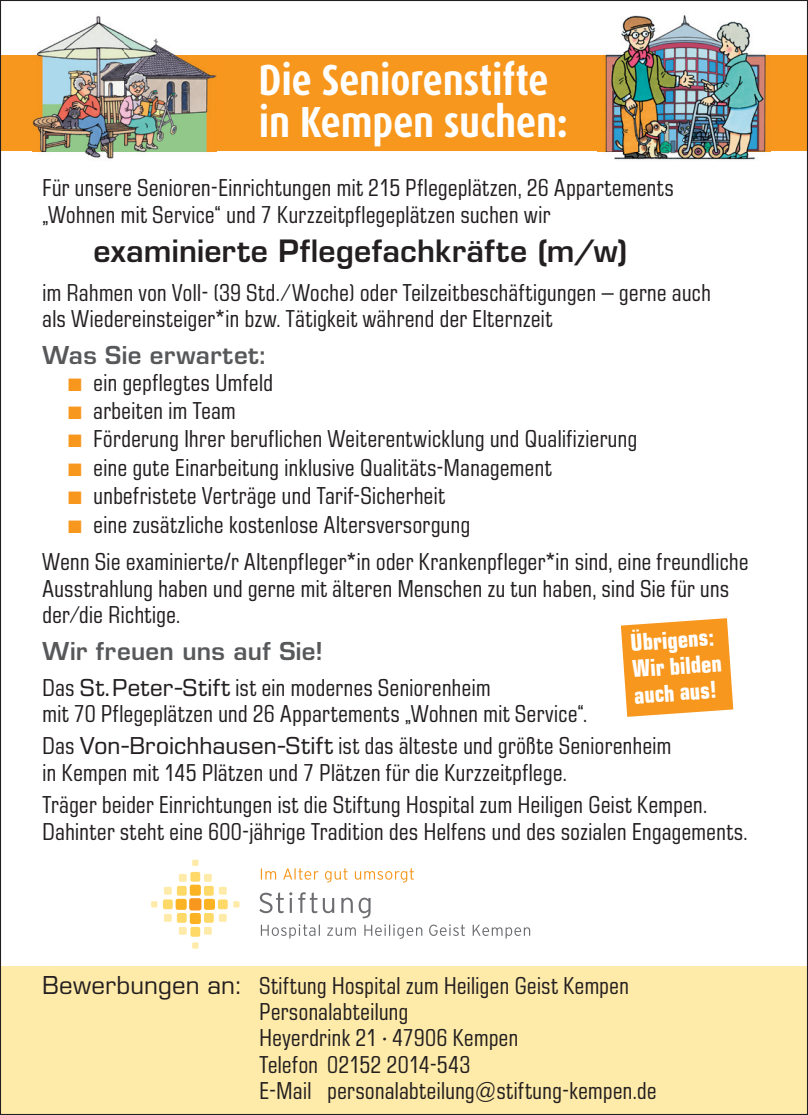
<style>
.page{position:relative;width:808px;height:1115px;background:#fff}
.page>*{position:absolute;margin:0;border:0;box-sizing:border-box;transform-origin:0 0}
.t1{font:700 43.5px/42px "Dax Condensed";letter-spacing:-.01em;color:#fff}
.t2{font:600 30px "Eurostile";letter-spacing:.01em;color:#231f20}
.t3{font:24px/26.4px "Eurostile Condensed BQ";letter-spacing:.02em;color:#231f20}
.t4{font:600 24px "Eurostile";letter-spacing:.015em;color:#57585a}
.t5{font:700 24px/26.4px "Eurostile Condensed BQ";color:#fff}
.s1{font-family:"Arial"}
.s2{color:#f7971d}
.s3{font-family:"Eurostile BQ"}
.s4{font-family:"Eurostile"}
</style>
<div class="page">
<div style="left:0;top:55px;width:808px;height:96px;background:#f7971d"></div>
<img style="left:597px;top:15px;width:173px;height:145px">
<img style="left:32px;top:16px;width:184px;height:143px">
<div style="left:190px;top:912px;width:11px;height:11px;background:#fbb323;border-radius:2px"></div>
<div style="left:190px;top:884px;width:11px;height:11px;background:#fbb323;border-radius:2px"></div>
<div style="left:190px;top:871px;width:10px;height:10px;background:#fed967;border-radius:2px"></div>
<div style="left:177px;top:885px;width:10px;height:10px;background:#fed967;border-radius:2px"></div>
<div style="left:177px;top:912px;width:10px;height:10px;background:#fed967;border-radius:2px"></div>
<div style="left:190px;top:926px;width:10px;height:10px;background:#fed967;border-radius:2px"></div>
<div style="left:189px;top:897px;width:12px;height:13px;background:#f7971d;border-radius:2px"></div>
<div style="left:176px;top:898px;width:11px;height:11px;background:#fbb323;border-radius:2px"></div>
<div style="left:163px;top:899px;width:10px;height:9px;background:#fed967;border-radius:2px"></div>
<div style="left:164px;top:886px;width:8px;height:8px;background:#ffeba9;border-radius:2px"></div>
<div style="left:179px;top:873px;width:8px;height:8px;background:#ffeba9;border-radius:2px"></div>
<div style="left:164px;top:913px;width:8px;height:8px;background:#ffeba9;border-radius:2px"></div>
<div style="left:179px;top:926px;width:8px;height:8px;background:#ffeba9;border-radius:2px"></div>
<svg style="left:151px;top:900px;width:6px;height:7px"></svg>
<svg style="left:192px;top:859px;width:6px;height:6px"></svg>
<svg style="left:192px;top:942px;width:6px;height:6px"></svg>
<div style="left:204px;top:885px;width:10px;height:10px;background:#fed967;border-radius:2px"></div>
<div style="left:204px;top:912px;width:10px;height:10px;background:#fed967;border-radius:2px"></div>
<div style="left:204px;top:898px;width:11px;height:11px;background:#fbb323;border-radius:2px"></div>
<div style="left:218px;top:899px;width:10px;height:9px;background:#fed967;border-radius:2px"></div>
<div style="left:219px;top:886px;width:8px;height:8px;background:#ffeba9;border-radius:2px"></div>
<div style="left:204px;top:873px;width:8px;height:8px;background:#ffeba9;border-radius:2px"></div>
<div style="left:219px;top:913px;width:8px;height:8px;background:#ffeba9;border-radius:2px"></div>
<div style="left:204px;top:926px;width:8px;height:8px;background:#ffeba9;border-radius:2px"></div>
<svg style="left:233px;top:900px;width:7px;height:7px"></svg>
<svg style="left:261px;top:868px;width:153px;height:14px"></svg>
<svg style="left:259px;top:892px;width:271px;height:46px"></svg>
<div style="left:0;top:965px;width:808px;height:149px;background:#ffeba9"></div>
<svg style="left:621px;top:618px;width:112px;height:98px;background:#f7a236"></svg>
<h1 class="t1" style="left:258px;top:60px;width:311px">Die Seniorenstifte in Kempen suchen:</h1>
<p class="t3" style="left:43px;top:175px;width:633px">Für unsere Senioren-Einrichtungen mit 215 Pflegeplätzen, 26 Appartements „Wohnen mit Service“ und 7 Kurzzeitpflegeplätzen suchen wir</p>
<p class="t2" style="left:94px;top:232px;width:535px">examinierte Pflegefachkräfte (m/w)</p>
<p class="t3" style="left:43px;top:280px;width:670px">im Rahmen von Voll- (39 Std./Woche) oder Teilzeitbeschäftigungen — gerne auch als Wiedereinsteiger<span class="s1">*</span>in bzw. Tätigkeit während der Elternzeit</p>
<p class="t4" style="left:43px;top:340px;width:226px">Was Sie erwartet:</p>
<p class="t3" style="left:68px;top:369px;width:206px"><span class="s2">■</span> ein gepflegtes Umfeld</p>
<p class="t3" style="left:68px;top:398px;width:169px"><span class="s2">■</span> arbeiten im Team</p>
<p class="t3" style="left:68px;top:426px;width:571px"><span class="s2">■</span> Förderung Ihrer beruflichen Weiterentwicklung und Qualifizierung</p>
<p class="t3" style="left:68px;top:455px;width:485px"><span class="s2">■</span> eine gute Einarbeitung inklusive Qualitäts-Management</p>
<p class="t3" style="left:68px;top:483px;width:378px"><span class="s2">■</span> unbefristete Verträge und Tarif-Sicherheit</p>
<p class="t3" style="left:43px;top:506px;width:707px;line-height:37.8px;text-indent:26px"><span class="s2">■</span> eine zusätzliche kostenlose Altersversorgung<br>Wenn Sie examinierte<span class="s1">/</span>r Altenpfleger<span class="s1">*</span>in oder Krankenpfleger<span class="s1">*</span>in sind, eine freundliche</p>
<p class="t3" style="left:43px;top:575px;width:688px">Ausstrahlung haben und gerne mit älteren Menschen zu tun haben, sind Sie für uns der/die Richtige.</p>
<p class="t4" style="left:43px;top:636px;width:282px">Wir freuen uns auf Sie!</p>
<p class="t3" style="left:43px;top:674px;width:546px">Das <span class="s3">St. Peter-Stift</span> ist ein modernes Seniorenheim<br>mit 70 Pflegeplätzen und 26 Appartements „Wohnen mit Service“.</p>
<p class="t3" style="left:43px;top:733px;width:630px">Das <span class="s3">Von-Broichhausen-Stift</span> ist das älteste und größte Seniorenheim in Kempen mit 145 Plätzen und 7 Plätzen für die Kurzzeitpflege.</p>
<p class="t3" style="left:43px;top:792px;width:706px">Träger beider Einrichtungen ist die Stiftung Hospital zum Heiligen Geist Kempen.<br>Dahinter steht eine 600-jährige Tradition des Helfens und des sozialen Engagements.</p>
<p class="t5" style="left:630px;top:630px;width:91px;rotate:-4deg">Übrigens:<br>Wir bilden auch aus!</p>
<p class="t3" style="left:259px;top:972px;width:399px;text-indent:-217px"><span class="s4">Bewerbungen an:</span> Stiftung Hosp ital zum Heiligen Geist Kempen Personalabteilung<br>Heyerdrink 21 · 47906 Kempen<br>Telefon 02152 2014-543<br>E-Mail personalabteilung@stiftung-kempen.de</p>
</div>
